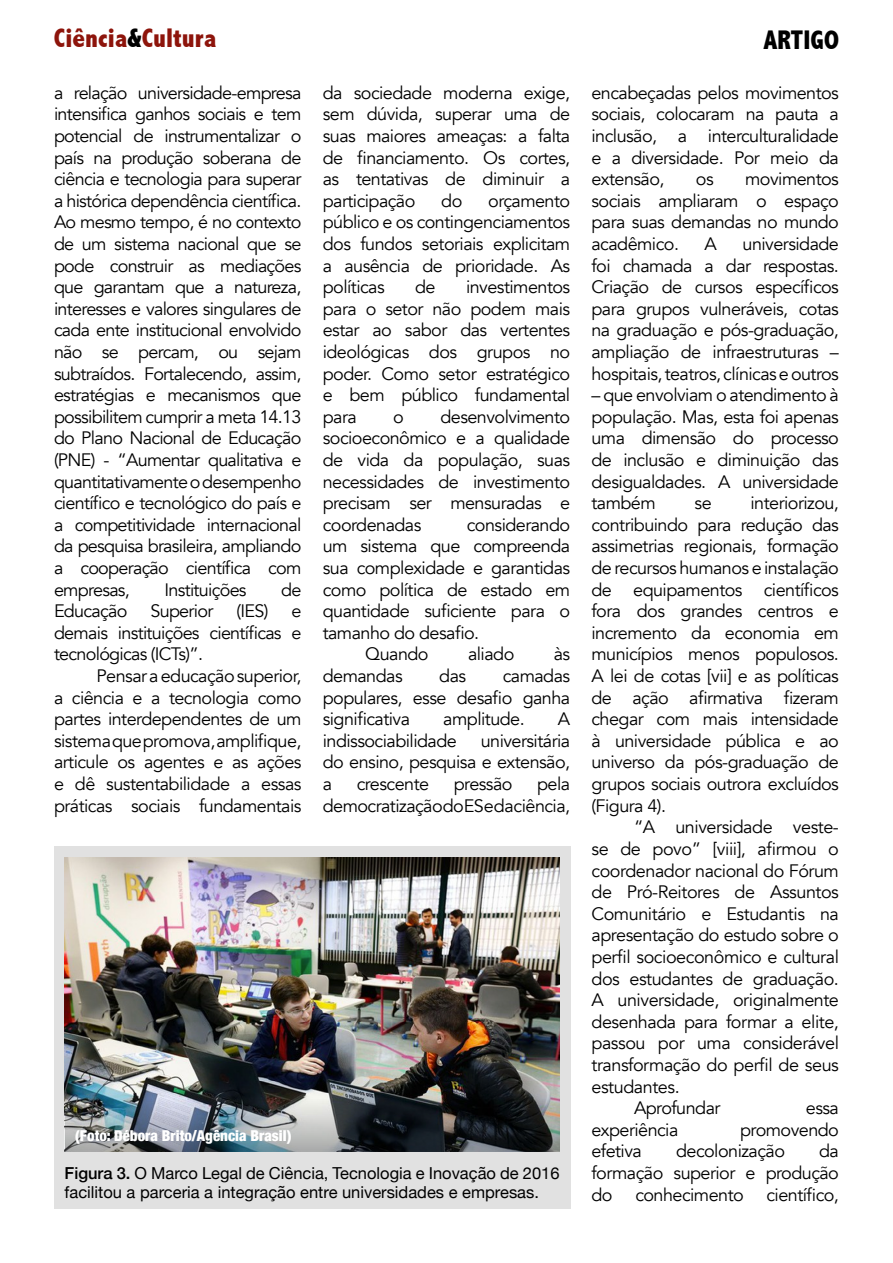
<style>
.page{position:relative;width:893px;height:1263px;background:#fff}
.page>*{position:absolute;margin:0;border:0;box-sizing:border-box;transform-origin:0 0}
.t1{font:800 condensed 27px "Abadi";color:#8d140b}
.t2{font:800 condensed 27px "Abadi";color:#000}
.t3{font:18px/21.6px "Avenir";letter-spacing:-.03em;color:#000;text-align:justify}
.t4{font:16.5px/19.8px "Helvetica Neue";color:#000}
.t5{font:900 condensed 15px "Helvetica Neue";color:#fff}
.s1{color:#000}
.s2{font-weight:500}
</style>
<div class="page">
<div style="left:54px;top:846px;width:516px;height:363px;background:#e1e1e1"></div>
<img style="left:65px;top:857px;width:495px;height:241px">
<img style="left:65px;top:1098px;width:495px;height:54px">
<h1 class="t1" style="left:54px;top:22px;width:164px">Ciência<span class="s1">&amp;</span>Cultura</h1>
<h1 class="t2" style="left:763px;top:25px;width:77px">ARTIGO</h1>
<p class="t3" style="left:54px;top:82px;width:249px">a relação universidade-empresa intensifica ganhos sociais e tem potencial de instrumentalizar o país na produção soberana de ciência e tecnologia para superar a histórica dependência científica.<br>Ao mesmo tempo, é no contexto de um sistema nacional que se pode construir as mediações que garantam que a natureza, interesses e valores singulares de cada ente institucional envolvido não se percam, ou sejam subtraídos. Fortalecendo, assim, estratégias e mecanismos que possibilitem cumprir a meta 14.13 do Plano Nacional de Educação (PNE) - “Aumentar qualitativa e quantitativamente o desempenho científico e tecnológico do país e a competitividade internacional da pesquisa brasileira, ampliando a cooperação científica com empresas,</p>
<p class="t3" style="left:323px;top:82px;width:249px">da sociedade moderna exige, sem dúvida, superar uma de suas maiores ameaças: a falta de financiamento. Os cortes, as tentativas de diminuir a participação</p>
<p class="t3" style="left:591px;top:82px;width:249px">encabeçadas pelos movimentos sociais, colocaram na pauta a inclusão, a interculturalidade e a diversidade. Por meio da extensão,</p>
<p class="t3" style="left:591px;top:169px;width:249px;text-indent:154px">movimentos sociais ampliaram o espaço para suas demandas no mundo acadêmico.</p>
<p class="t3" style="left:696px;top:169px;width:19px">os</p>
<p class="t3" style="left:441px;top:190px;width:23px">do</p>
<p class="t3" style="left:323px;top:190px;width:249px;text-indent:165px">orçamento público e os contingenciamentos dos fundos setoriais explicitam a ausência de prioridade. As políticas</p>
<p class="t3" style="left:591px;top:233px;width:249px;text-indent:151px">universidade foi chamada a dar respostas.<br>Criação de cursos específicos para grupos vulneráveis, cotas na graduação e pós-graduação, ampliação de infraestruturas – hospitais, teatros, clínicas e outros</p>
<p class="t3" style="left:591px;top:385px;width:249px">– que envolviam o atendimento à população. Mas, esta foi apenas uma dimensão do processo de inclusão e diminuição das desigualdades. A universidade também</p>
<p class="t3" style="left:705px;top:233px;width:14px">A</p>
<p class="t3" style="left:415px;top:277px;width:22px">de</p>
<p class="t3" style="left:323px;top:277px;width:249px;text-indent:143px">investimentos para o setor não podem mais estar ao sabor das vertentes ideológicas dos grupos no poder. Como setor estratégico e bem público fundamental para</p>
<p class="t3" style="left:323px;top:406px;width:249px;text-indent:118px">desenvolvimento socioeconômico e a qualidade de vida da população, suas necessidades de investimento precisam ser mensuradas e coordenadas</p>
<p class="t3" style="left:393px;top:406px;width:12px">o</p>
<p class="t3" style="left:591px;top:493px;width:249px;text-indent:159px">interiorizou, contribuindo para redução das assimetrias regionais, formação de recursos humanos e instalação de equipamentos científicos fora dos grandes centros e incremento da economia em municípios menos populosos.<br>A lei de cotas [vii] e as políticas de ação afirmativa fizeram chegar com mais intensidade à universidade pública e ao universo da pós-graduação de grupos sociais outrora excluídos (Figura 4).</p>
<p class="t3" style="left:634px;top:817px;width:206px">“A universidade veste-</p>
<p class="t3" style="left:591px;top:838px;width:249px">se de povo” [viii], afirmou o</p>
<p class="t3" style="left:591px;top:860px;width:249px">coordenador nacional do Fórum</p>
<p class="t3" style="left:591px;top:881px;width:249px">de Pró-Reitores de Assuntos</p>
<p class="t3" style="left:591px;top:903px;width:249px">Comunitário e Estudantis na</p>
<p class="t3" style="left:591px;top:925px;width:249px">apresentação do estudo sobre o</p>
<p class="t3" style="left:591px;top:946px;width:249px">perfil socioeconômico e cultural</p>
<p class="t3" style="left:591px;top:968px;width:249px">dos estudantes de graduação.</p>
<p class="t3" style="left:591px;top:989px;width:249px">A universidade, originalmente</p>
<p class="t3" style="left:591px;top:1011px;width:249px">desenhada para formar a elite,</p>
<p class="t3" style="left:591px;top:1033px;width:249px">passou por uma considerável</p>
<p class="t3" style="left:591px;top:1054px;width:249px">transformação do perfil de seus</p>
<p class="t3" style="left:591px;top:1076px;width:90px">estudantes.</p>
<p class="t3" style="left:634px;top:1097px;width:88px">Aprofundar</p>
<p class="t3" style="left:806px;top:1097px;width:35px">essa</p>
<p class="t3" style="left:591px;top:1119px;width:88px">experiência</p>
<p class="t3" style="left:740px;top:1119px;width:100px">promovendo</p>
<p class="t3" style="left:591px;top:1141px;width:52px">efetiva</p>
<p class="t3" style="left:676px;top:1141px;width:110px">decolonização</p>
<p class="t3" style="left:695px;top:493px;width:19px">se</p>
<p class="t3" style="left:467px;top:514px;width:105px">considerando</p>
<p class="t3" style="left:323px;top:536px;width:249px">um sistema que compreenda</p>
<p class="t3" style="left:323px;top:557px;width:249px">sua complexidade e garantidas</p>
<p class="t3" style="left:323px;top:579px;width:249px">como política de estado em</p>
<p class="t3" style="left:323px;top:601px;width:249px">quantidade suficiente para o</p>
<p class="t3" style="left:323px;top:622px;width:158px">tamanho do desafio.</p>
<p class="t3" style="left:365px;top:644px;width:65px">Quando</p>
<p class="t3" style="left:468px;top:644px;width:48px">aliado</p>
<p class="t3" style="left:554px;top:644px;width:18px">às</p>
<p class="t3" style="left:323px;top:665px;width:81px">demandas</p>
<p class="t3" style="left:439px;top:665px;width:28px">das</p>
<p class="t3" style="left:164px;top:579px;width:84px">Instituições</p>
<p class="t3" style="left:281px;top:579px;width:22px">de</p>
<p class="t3" style="left:54px;top:601px;width:75px">Educação</p>
<p class="t3" style="left:150px;top:601px;width:64px">Superior</p>
<p class="t3" style="left:236px;top:601px;width:33px">(IES)</p>
<p class="t3" style="left:54px;top:601px;width:249px;text-indent:237px">e demais instituições científicas e tecnológicas (ICTs)”.</p>
<p class="t3" style="left:54px;top:665px;width:249px;text-indent:43px">Pensar a educação superior, a ciência e a tecnologia como partes interdependentes de um sistema que promova, amplifique, articule os agentes e as ações e dê sustentabilidade a essas práticas sociais fundamentais</p>
<p class="t3" style="left:323px;top:665px;width:249px;text-indent:180px">camadas populares, esse desafio ganha significativa</p>
<p class="t3" style="left:443px;top:709px;width:83px">amplitude.</p>
<p class="t3" style="left:558px;top:709px;width:14px">A</p>
<p class="t3" style="left:323px;top:730px;width:136px">indissociabilidade</p>
<p class="t3" style="left:323px;top:730px;width:249px;text-indent:158px">universitária do ensino, pesquisa e extensão, a</p>
<p class="t3" style="left:323px;top:773px;width:249px;text-align:right">pela<br>democratização do ES e da ciência,</p>
<p class="t3" style="left:357px;top:773px;width:74px">crescente</p>
<p class="t3" style="left:454px;top:773px;width:60px">pressão</p>
<p class="t5" style="left:75px;top:1123px;width:218px">(Foto: Débora Brito/Agência Brasil)</p>
<p class="t3" style="left:591px;top:1141px;width:249px;text-indent:228px">da formação superior e produção do</p>
<p class="t4" style="left:65px;top:1164px;width:496px"><span class="s2">Figura 3.</span> O Marco Legal de Ciência, Tecnologia e Inovação de 2016 facilitou a parceria a integração entre universidades e empresas.</p>
<p class="t3" style="left:635px;top:1184px;width:110px">conhecimento</p>
<p class="t3" style="left:766px;top:1184px;width:74px">científico,</p>
</div>
